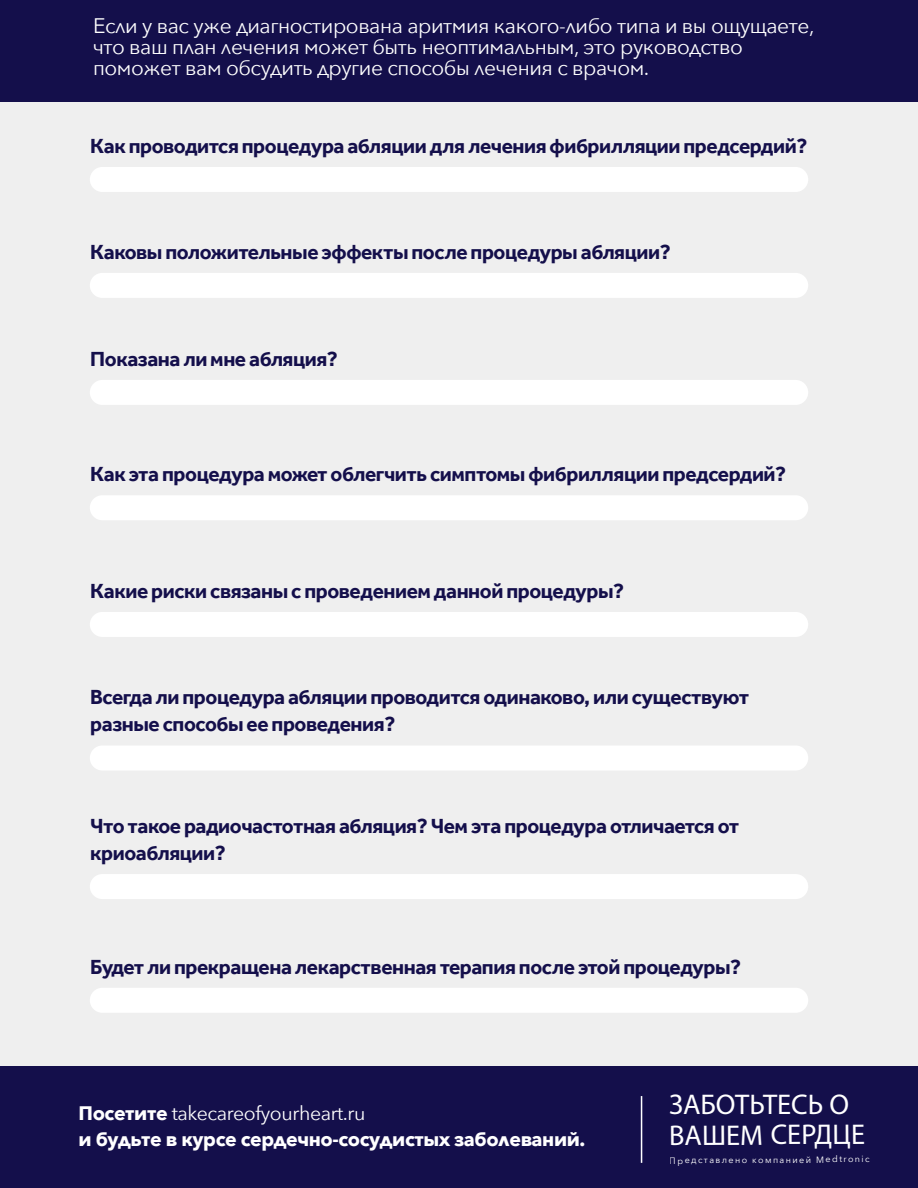
<style>
.page{position:relative;width:918px;height:1188px;background:#fff}
.page>*{position:absolute;margin:0;border:0;box-sizing:border-box;transform-origin:0 0}
.t1{font:28.5px/30px "Myriad Pro";letter-spacing:-.01em;color:#fff}
.t2{font:700 21px/26.5px "Effra";letter-spacing:-.02em;color:#140f4b}
.t3{font:21px/21px "Avenir Next";letter-spacing:-.02em;color:#fff}
.t4{font:700 19.5px/26.5px "Avenir Next";letter-spacing:-.02em;color:#fff}
.t5{font:9px "Avenir Next World";letter-spacing:.14em;color:#fff}
.s1{font-weight:400}
</style>
<div class="page">
<div style="left:0;top:102px;width:918px;height:965px;background:#efefef"></div>
<div style="left:0;top:0;width:918px;height:102px;background:#140f4b"></div>
<div style="left:90px;top:167px;width:718px;height:25px;background:#fff;border-radius:12px"></div>
<div style="left:90px;top:273px;width:718px;height:25px;background:#fff;border-radius:12px"></div>
<div style="left:90px;top:380px;width:718px;height:25px;background:#fff;border-radius:12px"></div>
<div style="left:90px;top:495px;width:718px;height:25px;background:#fff;border-radius:12px"></div>
<div style="left:90px;top:612px;width:718px;height:25px;background:#fff;border-radius:12px"></div>
<div style="left:90px;top:746px;width:718px;height:25px;background:#fff;border-radius:12px"></div>
<div style="left:90px;top:874px;width:718px;height:25px;background:#fff;border-radius:12px"></div>
<div style="left:90px;top:988px;width:718px;height:25px;background:#fff;border-radius:12px"></div>
<div style="left:0;top:1067px;width:918px;height:121px;background:#140f4b"></div>
<hr style="left:641px;top:1096px;width:1px;height:67px;background:#fff">
<p class="t3" style="left:93px;top:14px;width:723px">Если у вас уже диагностирована аритмия какого-либо типа и вы ощущаете, что ваш план лечения может быть неоптимальным, это руководство поможет вам обсудить другие способы лечения с врачом.</p>
<p class="t2" style="left:90px;top:133px;width:719px">Как проводится процедура абляции для лечения фибрилляции предсердий?</p>
<p class="t2" style="left:90px;top:239px;width:582px">Каковы положительные эффекты после процедуры абляции?</p>
<p class="t2" style="left:90px;top:346px;width:249px">Показана ли мне абляция?</p>
<p class="t2" style="left:90px;top:461px;width:697px">Как эта процедура может облегчить симптомы фибрилляции предсердий?</p>
<p class="t2" style="left:90px;top:578px;width:535px">Какие риски связаны с проведением данной процедуры?</p>
<p class="t2" style="left:90px;top:684px;width:660px">Всегда ли процедура абляции проводится одинаково, или существуют разные способы ее проведения?</p>
<p class="t2" style="left:90px;top:812px;width:650px">Что такое радиочастотная абляция? Чем эта процедура отличается от криоабляции?</p>
<p class="t2" style="left:90px;top:953px;width:652px">Будет ли прекращена лекарственная терапия после этой процедуры?</p>
<p class="t4" style="left:79px;top:1099px;width:508px">Посетите <span class="s1">takecareofyourheart.ru<br></span>и будьте в курсе сердечно-сосудистых заболеваний.</p>
<h1 class="t1" style="left:669px;top:1089px;width:198px">ЗАБОТЬТЕСЬ О<br>ВАШЕМ СЕРДЦЕ</h1>
<p class="t5" style="left:670px;top:1153px;width:202px">Представлено компанией Medtronic</p>
</div>
